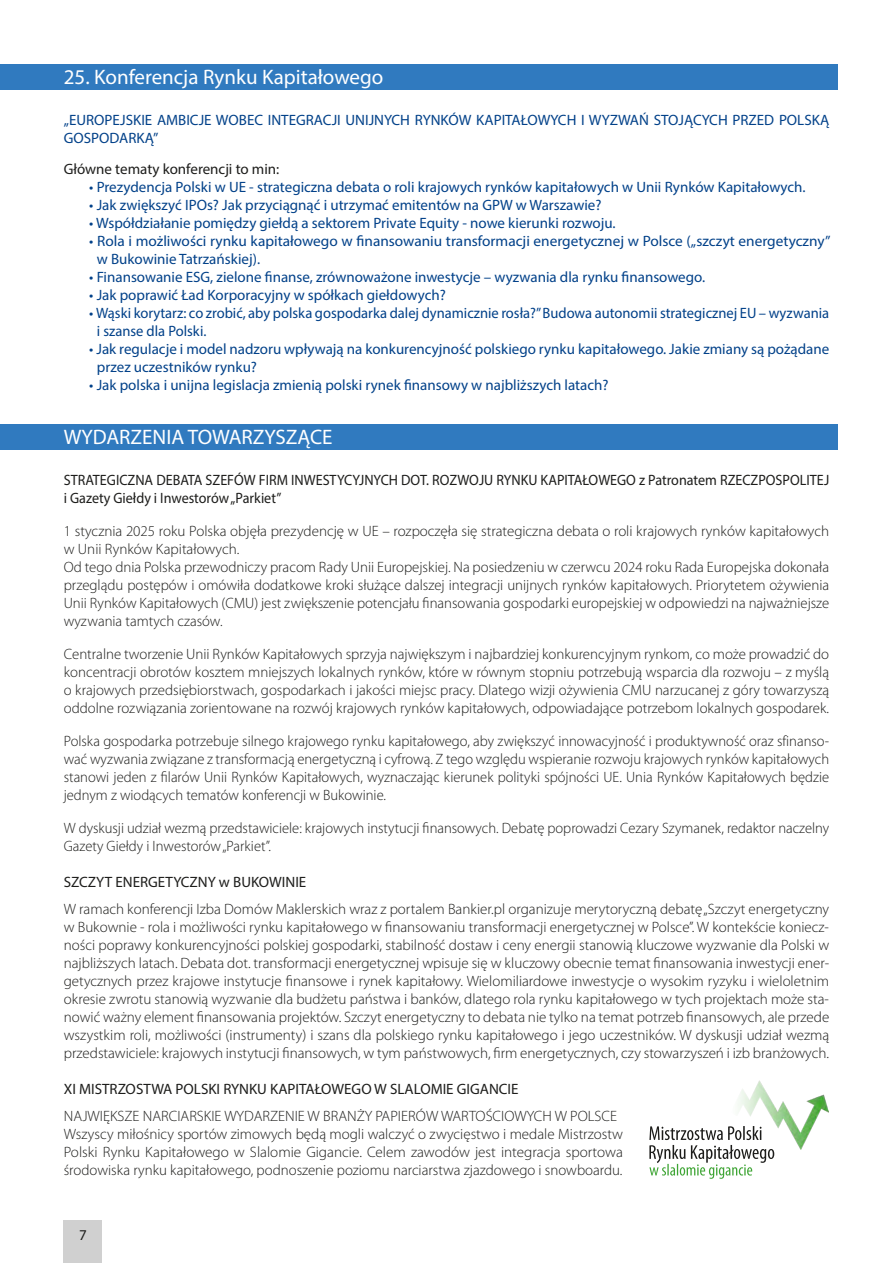
<style>
.page{position:relative;width:893px;height:1263px;background:#fff}
.page>*{position:absolute;margin:0;border:0;box-sizing:border-box;transform-origin:0 0}
.t1{font:21px "Myriad Pro";color:#fff}
.t2{font:300 15px/18px "Myriad Pro";color:#1d1d1b}
.t3{font:15px/18px "Myriad Pro";color:#024189}
.t4{font:15px/18px "Myriad Pro";color:#1d1d1b;scale:.94 1}
.t5{font:15px "Myriad Pro";color:#1d1d1b}
</style>
<div class="page">
<div style="left:64px;top:1220px;width:38px;height:43px;background:#d0d0d0"></div>
<div style="left:0;top:424px;width:838px;height:26px;background:#307abf"></div>
<div style="left:0;top:64px;width:838px;height:26px;background:#307abf"></div>
<svg style="left:649px;top:1126px;width:125px;height:53px"></svg>
<img style="left:730px;top:1081px;width:99px;height:68px">
<h1 class="t1" style="left:64px;top:64px;width:321px">25. Konferencja Rynku Kapitałowego</h1>
<p class="t3" style="left:64px;top:111px;width:767px">„EUROPEJSKIE AMBICJE WOBEC INTEGRACJI UNIJNYCH RYNKÓW KAPITAŁOWYCH I WYZWAŃ STOJĄCYCH PRZED POLSKĄ<br>GOSPODARKĄ”</p>
<p class="t5" style="left:64px;top:160px;width:217px">Główne tematy konferencji to min:</p>
<p class="t3" style="left:89px;top:178px;width:718px">• Prezydencja Polski w UE - strategiczna debata o roli krajowych rynków kapitałowych w Unii Rynków Kapitałowych.</p>
<p class="t3" style="left:89px;top:196px;width:514px">• Jak zwiększyć IPOs? Jak przyciągnąć i utrzymać emitentów na GPW w Warszawie?</p>
<p class="t3" style="left:89px;top:214px;width:528px">• Współdziałanie pomiędzy giełdą a sektorem Private Equity - nowe kierunki rozwoju.</p>
<p class="t3" style="left:97px;top:232px;width:735px;text-indent:-8px">• Rola i możliwości rynku kapitałowego w finansowaniu transformacji energetycznej w Polsce („szczyt energetyczny” w Bukowinie Tatrzańskiej).</p>
<p class="t3" style="left:89px;top:268px;width:617px">• Finansowanie ESG, zielone finanse, zrównoważone inwestycje – wyzwania dla rynku finansowego.</p>
<p class="t3" style="left:89px;top:286px;width:358px">• Jak poprawić Ład Korporacyjny w spółkach giełdowych?</p>
<p class="t3" style="left:97px;top:304px;width:734px;text-indent:-8px">• Wąski korytarz: co zrobić, aby polska gospodarka dalej dynamicznie rosła?” Budowa autonomii strategicznej EU – wyzwania i szanse dla Polski.</p>
<p class="t3" style="left:97px;top:340px;width:734px;text-indent:-8px">• Jak regulacje i model nadzoru wpływają na konkurencyjność polskiego rynku kapitałowego. Jakie zmiany są pożądane przez uczestników rynku?</p>
<p class="t3" style="left:89px;top:376px;width:521px">• Jak polska i unijna legislacja zmienią polski rynek finansowy w najbliższych latach?</p>
<h1 class="t1" style="left:64px;top:424px;width:270px">WYDARZENIA TOWARZYSZĄCE</h1>
<p class="t4" style="left:64px;top:471px;width:816px">STRATEGICZNA DEBATA SZEFÓW FIRM INWESTYCYJNYCH DOT. ROZWOJU RYNKU KAPITAŁOWEGO z Patronatem RZECZPOSPOLITEJ i Gazety Giełdy i Inwestorów „Parkiet”</p>
<p class="t2" style="left:64px;top:522px;width:767px">1 stycznia 2025 roku Polska objęła prezydencję w UE – rozpoczęła się strategiczna debata o roli krajowych rynków kapitałowych w Unii Rynków Kapitałowych.<br>Od tego dnia Polska przewodniczy pracom Rady Unii Europejskiej. Na posiedzeniu w czerwcu 2024 roku Rada Europejska dokonała przeglądu postępów i omówiła dodatkowe kroki służące dalszej integracji unijnych rynków kapitałowych. Priorytetem ożywienia Unii Rynków Kapitałowych (CMU) jest zwiększenie potencjału finansowania gospodarki europejskiej w odpowiedzi na najważniejsze wyzwania tamtych czasów.</p>
<p class="t2" style="left:64px;top:645px;width:767px;text-align:justify">Centralne tworzenie Unii Rynków Kapitałowych sprzyja największym i najbardziej konkurencyjnym rynkom, co może prowadzić do koncentracji obrotów kosztem mniejszych lokalnych rynków, które w równym stopniu potrzebują wsparcia dla rozwoju – z myślą o krajowych przedsiębiorstwach, gospodarkach i jakości miejsc pracy. Dlatego wizji ożywienia CMU narzucanej z góry towarzyszą oddolne rozwiązania zorientowane na rozwój krajowych rynków kapitałowych, odpowiadające potrzebom lokalnych gospodarek.</p>
<p class="t2" style="left:64px;top:732px;width:767px;text-align:justify">Polska gospodarka potrzebuje silnego krajowego rynku kapitałowego, aby zwiększyć innowacyjność i produktywność oraz sfinanso&shy;wać wyzwania związane z transformacją energetyczną i cyfrową. Z tego względu wspieranie rozwoju krajowych rynków kapitałowych stanowi jeden z filarów Unii Rynków Kapitałowych, wyznaczając kierunek polityki spójności UE. Unia Rynków Kapitałowych będzie jednym z wiodących tematów konferencji w Bukowinie.</p>
<p class="t2" style="left:64px;top:819px;width:767px">W dyskusji udział wezmą przedstawiciele: krajowych instytucji finansowych. Debatę poprowadzi Cezary Szymanek, redaktor naczelny<br>Gazety Giełdy i Inwestorów „Parkiet”.</p>
<p class="t5" style="left:64px;top:873px;width:244px">SZCZYT ENERGETYCZNY w BUKOWINIE</p>
<p class="t2" style="left:64px;top:900px;width:767px;text-align:justify">W ramach konferencji Izba Domów Maklerskich wraz z portalem Bankier.pl organizuje merytoryczną debatę „Szczyt energetyczny w Bukownie - rola i możliwości rynku kapitałowego w finansowaniu transformacji energetycznej w Polsce”. W kontekście koniecz&shy;ności poprawy konkurencyjności polskiej gospodarki, stabilność dostaw i ceny energii stanowią kluczowe wyzwanie dla Polski w najbliższych latach. Debata dot. transformacji energetycznej wpisuje się w kluczowy obecnie temat finansowania inwestycji ener&shy;getycznych przez krajowe instytucje finansowe i rynek kapitałowy. Wielomiliardowe inwestycje o wysokim ryzyku i wieloletnim okresie zwrotu stanowią wyzwanie dla budżetu państwa i banków, dlatego rola rynku kapitałowego w tych projektach może sta&shy;nowić ważny element finansowania projektów. Szczyt energetyczny to debata nie tylko na temat potrzeb finansowych, ale przede wszystkim roli, możliwości (instrumenty) i szans dla polskiego rynku kapitałowego i jego uczestników. W dyskusji udział wezmą przedstawiciele: krajowych instytucji finansowych, w tym państwowych, firm energetycznych, czy stowarzyszeń i izb branżowych.</p>
<p class="t5" style="left:64px;top:1080px;width:456px">XI MISTRZOSTWA POLSKI RYNKU KAPITAŁOWEGO W SLALOMIE GIGANCIE</p>
<p class="t2" style="left:64px;top:1107px;width:561px">NAJWIĘKSZE NARCIARSKIE WYDARZENIE W BRANŻY PAPIERÓW WARTOŚCIOWYCH W POLSCE Wszyscy miłośnicy sportów zimowych będą mogli walczyć o zwycięstwo i medale Mistrzostw Polski Rynku Kapitałowego w Slalomie Gigancie. Celem zawodów jest integracja sportowa środowiska rynku kapitałowego, podnoszenie poziomu narciarstwa zjazdowego i snowboardu.</p>
<p class="t5" style="left:79px;top:1226px;width:9px">7</p>
</div>
